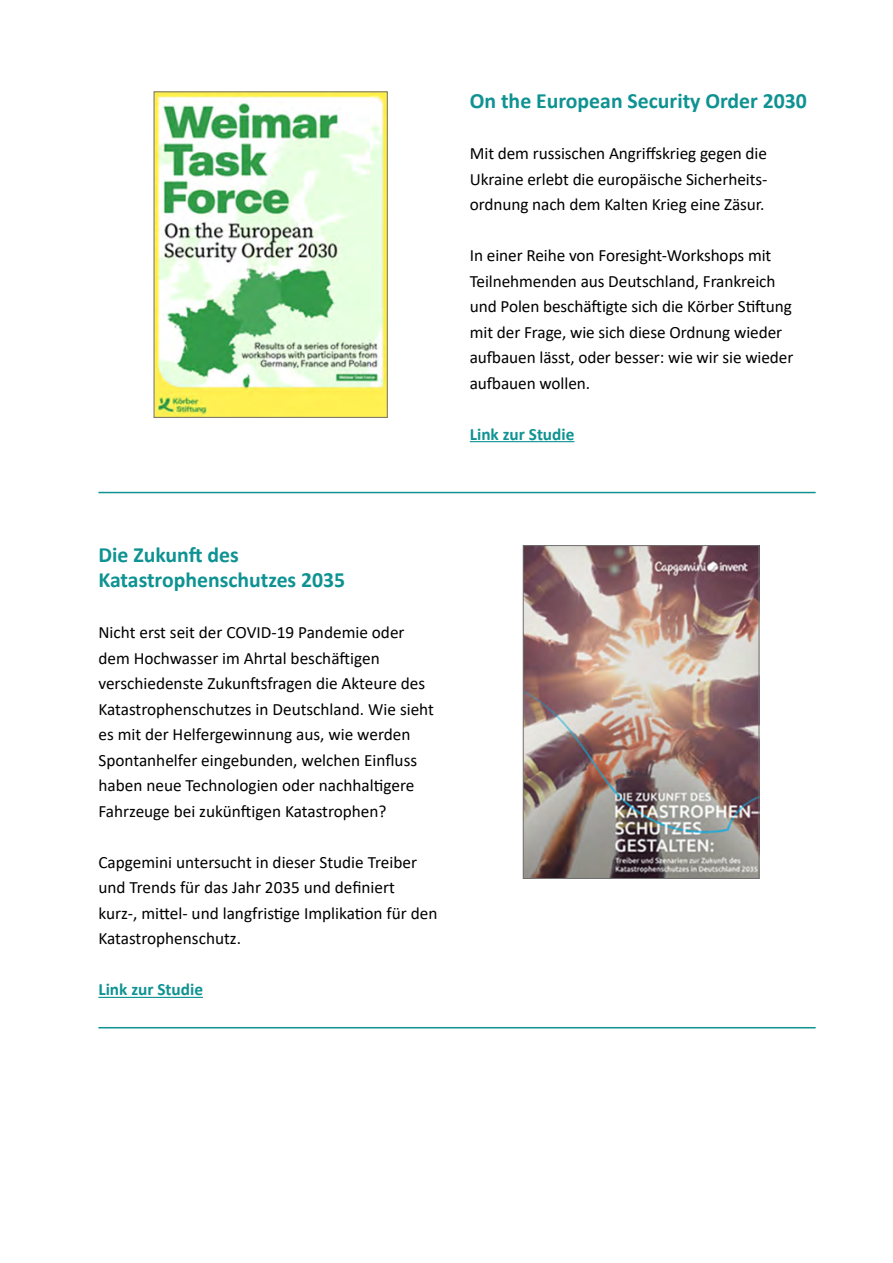
<style>
.page{position:relative;width:893px;height:1263px;background:#fff}
.page>*{position:absolute;margin:0;border:0;box-sizing:border-box;transform-origin:0 0}
.t1{font:700 21.75px/25.5px "Calibri";color:#0e9292}
.t2{font:17.25px/25.5px "Calibri";color:#000}
.t3{font:700 17.25px "Calibri";color:#0e9292}
</style>
<div class="page">
<hr style="left:98px;top:492px;width:718px;height:1px;background:#0e9292">
<hr style="left:98px;top:1027px;width:718px;height:1px;background:#0e9292">
<hr style="left:470px;top:441px;width:104px;height:1px;background:#0e9292">
<hr style="left:98px;top:997px;width:105px;height:1px;background:#0e9292">
<img style="left:156px;top:94px;width:229px;height:322px">
<img style="left:525px;top:547px;width:232px;height:330px">
<div style="left:523px;top:545px;width:236px;height:334px;border:1px solid #706f6f"></div>
<p class="t1" style="left:470px;top:88px;width:339px">On the European Security Order 2030</p>
<p class="t2" style="left:470px;top:140px;width:299px;text-align:justify">Mit dem russischen Angriffskrieg gegen die Ukraine erlebt die europäische Sicherheits&shy;ordnung nach dem Kalten Krieg eine Zäsur.</p>
<p class="t2" style="left:470px;top:242px;width:325px">In einer Reihe von Foresight-Workshops mit Teilnehmenden aus Deutschland, Frankreich und Polen beschäftigte sich die Körber Stiftung mit der Frage, wie sich diese Ordnung wieder aufbauen lässt, oder besser: wie wir sie wieder aufbauen wollen.</p>
<p class="t3" style="left:470px;top:422px;width:106px">Link zur Studie</p>
<p class="t1" style="left:98px;top:542px;width:248px">Die Zukunft des<br>Katastrophenschutzes 2035</p>
<p class="t2" style="left:98px;top:619px;width:337px">Nicht erst seit der COVID-19 Pandemie oder dem Hochwasser im Ahrtal beschäftigen verschiedenste Zukunftsfragen die Akteure des Katastrophenschutzes in Deutschland. Wie sieht es mit der Helfergewinnung aus, wie werden Spontanhelfer eingebunden, welchen Einfluss haben neue Technologien oder nachhaltigere Fahrzeuge bei zukünftigen Katastrophen?</p>
<p class="t2" style="left:98px;top:849px;width:340px">Capgemini untersucht in dieser Studie Treiber und Trends für das Jahr 2035 und definiert kurz-, mittel- und langfristige Implikation für den Katastrophenschutz.</p>
<p class="t3" style="left:98px;top:977px;width:106px">Link zur Studie</p>
</div>
